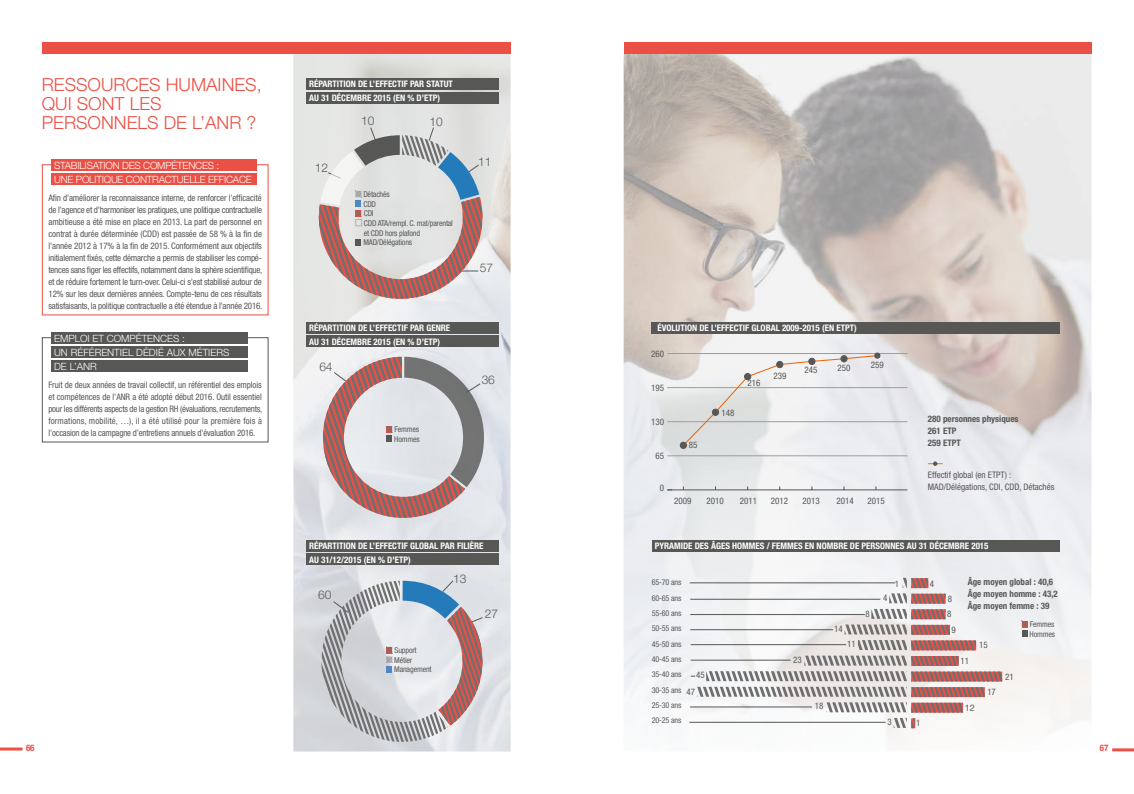
<style>
.page{position:relative;width:1134px;height:794px;background:#fff}
.page>*{position:absolute;margin:0;border:0;box-sizing:border-box;transform-origin:0 0}
.t1{font:300 18px/19px "Helvetica Neue";color:#ea5045}
.t2{font:300 12px "Helvetica Neue";letter-spacing:-.01em;color:#575756}
.t3{font:300 10px/14.5px "Helvetica Neue";letter-spacing:-.02em;color:#fff}
.t4{font:300 10px/14.3px "Helvetica Neue";color:#fff}
.t5{font:condensed 9px/12px "Helvetica Neue";color:#575756;text-align:justify}
.t6{font:700 condensed 9px "Helvetica Neue";color:#fff}
.t7{font:700 condensed 9px/12px "Helvetica Neue";color:#575756}
.t8{font:700 condensed 9px "Helvetica Neue";color:#ea5045}
.t9{font:9px "Helvetica Neue";color:#575756}
.t10{font:condensed 8px/9.6px "Helvetica Neue";letter-spacing:-.02em;color:#575756}
</style>
<div class="page">
<hr style="left:0;top:747px;width:23px;height:3px;background:#ea5045">
<hr style="left:1112px;top:748px;width:22px;height:3px;background:#ea5045">
<img style="left:293px;top:54px;width:798px;height:697px">
<svg style="left:611px;top:341px;width:480px;height:410px;fill:#eceef1"></svg>
<div style="left:42px;top:43px;width:468px;height:11px;background:#ea5045"></div>
<div style="left:624px;top:43px;width:467px;height:11px;background:#ea5045"></div>
<div style="left:42px;top:164px;width:227px;height:151px;border:1px solid #ea5045"></div>
<div style="left:51px;top:159px;width:206px;height:11px;background:#ea5045"></div>
<div style="left:51px;top:173px;width:206px;height:12px;background:#ea5045"></div>
<div style="left:51px;top:332px;width:196px;height:11px;background:#575756"></div>
<div style="left:51px;top:346px;width:196px;height:11px;background:#575756"></div>
<div style="left:51px;top:361px;width:196px;height:11px;background:#575756"></div>
<div style="left:306px;top:78px;width:192px;height:12px;background:#575756"></div>
<div style="left:306px;top:322px;width:192px;height:11px;background:#575756"></div>
<div style="left:306px;top:540px;width:192px;height:11px;background:#575756"></div>
<div style="left:306px;top:92px;width:192px;height:11px;background:#575756"></div>
<div style="left:306px;top:335px;width:192px;height:12px;background:#575756"></div>
<div style="left:306px;top:554px;width:192px;height:11px;background:#575756"></div>
<svg style="left:318px;top:127px;width:167px;height:172px;background:#ccc2c3"></svg>
<svg style="left:313px;top:357px;width:171px;height:161px;background:#c9bbbd"></svg>
<svg style="left:311px;top:580px;width:172px;height:162px;background:#c5c3c9"></svg>
<div style="left:654px;top:322px;width:406px;height:11px;background:#575756"></div>
<svg style="left:928px;top:461px;width:15px;height:5px"></svg>
<hr style="left:667px;top:489px;width:240px;height:1px;background:#575756">
<hr style="left:667px;top:455px;width:240px;height:1px;background:#9d9d9c">
<hr style="left:667px;top:421px;width:240px;height:1px;background:#9d9d9c">
<hr style="left:667px;top:387px;width:240px;height:1px;background:#9d9d9c">
<hr style="left:667px;top:353px;width:240px;height:1px;background:#9d9d9c">
<svg style="left:680px;top:354px;width:198px;height:94px"></svg>
<div style="left:841px;top:355px;width:6px;height:7px;border:1px solid #575756;border-radius:50%"></div>
<div style="left:874px;top:352px;width:6px;height:7px;background:#575756;border-radius:50%"></div>
<div style="left:652px;top:540px;width:408px;height:11px;background:#575756"></div>
<svg style="left:1022px;top:621px;width:6px;height:6px"></svg>
<div style="left:1022px;top:630px;width:6px;height:7px;background:#575756"></div>
<hr style="left:690px;top:582px;width:205px;height:1px;background:#575756">
<hr style="left:690px;top:599px;width:190px;height:1px;background:#575756">
<hr style="left:690px;top:614px;width:175px;height:1px;background:#575756">
<hr style="left:690px;top:629px;width:143px;height:1px;background:#575756">
<svg style="left:691px;top:578px;width:312px;height:150px"></svg>
<hr style="left:690px;top:706px;width:122px;height:1px;background:#575756">
<hr style="left:689px;top:722px;width:197px;height:1px;background:#575756">
<h1 class="t1" style="left:42px;top:74px;width:221px">RESSOURCES HUMAINES,<br>QUI SONT LES<br>PERSONNELS DE L’ANR ?</h1>
<p class="t3" style="left:54px;top:158px;width:199px">STABILISATION DES COMPÉTENCES :<br>UNE POLITIQUE CONTRACTUELLE EFFICACE</p>
<p class="t5" style="left:48px;top:191px;width:215px">Afin d’améliorer la reconnaissance interne, de renforcer l’efficacité de l’agence et d’harmoniser les pratiques, une politique contractuelle ambitieuse a été mise en place en 2013. La part de personnel en contrat à durée déterminée (CDD) est passée de 58 % à la fin de l'année 2012 à 17% à la fin de 2015. Conformément aux objectifs initialement fixés, cette démarche a permis de stabiliser les compé&shy;tences sans figer les effectifs, notamment dans la sphère scientifique, et de réduire fortement le turn-over. Celui-ci s’est stabilisé autour de 12% sur les deux dernières années. Compte-tenu de ces résultats satisfaisants, la politique contractuelle a été étendue à l’année 2016.</p>
<p class="t4" style="left:54px;top:331px;width:177px">EMPLOI ET COMPÉTENCES :<br>UN RÉFÉRENTIEL DÉDIÉ AUX MÉTIERS<br>DE L’ANR</p>
<p class="t5" style="left:48px;top:378px;width:215px">Fruit de deux années de travail collectif, un référentiel des emplois et compétences de l’ANR a été adopté début 2016. Outil essentiel pour les différents aspects de la gestion RH (évaluations, recrutements, formations, mobilité, …), il a été utilisé pour la première fois à l’occasion de la campagne d’entretiens annuels d’évaluation 2016.</p>
<p class="t6" style="left:309px;top:79px;width:145px">RÉPARTITION DE L’EFFECTIF PAR STATUT</p>
<p class="t6" style="left:309px;top:92px;width:133px">AU 31 DÉCEMBRE 2015 (EN % D’ETP)</p>
<h2 class="t2" style="left:315px;top:161px;width:15px">12</h2>
<h2 class="t2" style="left:361px;top:113px;width:15px">10</h2>
<h2 class="t2" style="left:430px;top:114px;width:15px">10</h2>
<p class="t10" style="left:363px;top:189px;width:91px">Détachés<br>CDD<br>CDI<br>CDD ATA/rempl. C. mat/parental et CDD hors plafond<br>MAD/Délégations</p>
<p class="t6" style="left:309px;top:322px;width:143px">RÉPARTITION DE L’EFFECTIF PAR GENRE</p>
<p class="t6" style="left:309px;top:336px;width:133px">AU 31 DÉCEMBRE 2015 (EN % D’ETP)</p>
<h2 class="t2" style="left:319px;top:359px;width:15px">64</h2>
<p class="t10" style="left:394px;top:424px;width:27px">Femmes<br>Hommes</p>
<h2 class="t2" style="left:478px;top:155px;width:15px">11</h2>
<h2 class="t2" style="left:480px;top:260px;width:15px">57</h2>
<h2 class="t2" style="left:482px;top:372px;width:15px">36</h2>
<p class="t6" style="left:309px;top:540px;width:176px">RÉPARTITION DE L’EFFECTIF GLOBAL PAR FILIÈRE</p>
<p class="t6" style="left:309px;top:554px;width:103px">AU 31/12/2015 (EN % D'ETP)</p>
<h2 class="t2" style="left:318px;top:588px;width:15px">60</h2>
<p class="t10" style="left:394px;top:645px;width:39px">Support<br>Métier<br>Management</p>
<h2 class="t2" style="left:453px;top:571px;width:15px">13</h2>
<h2 class="t2" style="left:485px;top:606px;width:15px">27</h2>
<p class="t6" style="left:657px;top:322px;width:201px">ÉVOLUTION DE L’EFFECTIF GLOBAL 2009-2015 (EN ETPT)</p>
<p class="t5" style="left:651px;top:348px;width:15px">260</p>
<p class="t5" style="left:651px;top:382px;width:15px">195</p>
<p class="t5" style="left:651px;top:416px;width:15px">130</p>
<p class="t5" style="left:656px;top:450px;width:10px">65</p>
<p class="t5" style="left:689px;top:439px;width:10px">85</p>
<p class="t5" style="left:721px;top:406px;width:14px">148</p>
<p class="t5" style="left:748px;top:377px;width:14px">216</p>
<p class="t5" style="left:773px;top:369px;width:14px">239</p>
<p class="t5" style="left:805px;top:364px;width:14px">245</p>
<p class="t5" style="left:838px;top:361px;width:14px">250</p>
<p class="t5" style="left:871px;top:358px;width:14px">259</p>
<p class="t7" style="left:928px;top:412px;width:92px">280 personnes physiques<br>261 ETP<br>259 ETPT</p>
<p class="t5" style="left:928px;top:468px;width:85px">Effectif global (en ETPT) :</p>
<p class="t5" style="left:660px;top:481px;width:6px">0</p>
<p class="t5" style="left:928px;top:480px;width:128px">MAD/Délégations, CDI, CDD, Détachés</p>
<p class="t5" style="left:674px;top:494px;width:19px">2009</p>
<p class="t5" style="left:706px;top:494px;width:19px">2010</p>
<p class="t5" style="left:740px;top:494px;width:19px">2011</p>
<p class="t5" style="left:771px;top:494px;width:19px">2012</p>
<p class="t5" style="left:802px;top:494px;width:19px">2013</p>
<p class="t5" style="left:836px;top:494px;width:19px">2014</p>
<p class="t5" style="left:867px;top:494px;width:19px">2015</p>
<p class="t6" style="left:655px;top:540px;width:335px">PYRAMIDE DES ÂGES HOMMES / FEMMES EN NOMBRE DE PERSONNES AU 31 DÉCEMBRE 2015</p>
<p class="t10" style="left:652px;top:575px;width:31px;line-height:15.3px;text-align:justify">65-70 ans 60-65 ans 55-60 ans 50-55 ans 45-50 ans 40-45 ans 35-40 ans 30-35 ans 25-30 ans 20-25 ans</p>
<p class="t5" style="left:895px;top:577px;width:6px">1</p>
<p class="t5" style="left:930px;top:577px;width:6px">4</p>
<p class="t5" style="left:883px;top:592px;width:6px">4</p>
<p class="t5" style="left:865px;top:607px;width:6px">8</p>
<p class="t5" style="left:834px;top:623px;width:10px">14</p>
<p class="t5" style="left:847px;top:638px;width:10px">11</p>
<p class="t5" style="left:793px;top:653px;width:10px">23</p>
<p class="t5" style="left:696px;top:669px;width:10px">45</p>
<p class="t5" style="left:686px;top:685px;width:10px">47</p>
<p class="t5" style="left:815px;top:700px;width:10px">18</p>
<p class="t5" style="left:887px;top:715px;width:6px">3</p>
<p class="t5" style="left:916px;top:716px;width:6px">1</p>
<p class="t5" style="left:947px;top:591px;width:10px;line-height:15.4px;text-align:center">8<br>8<br>9</p>
<p class="t7" style="left:968px;top:575px;width:92px">Âge moyen global : 40,6<br>Âge moyen homme : 43,2<br>Âge moyen femme : 39</p>
<p class="t5" style="left:979px;top:639px;width:10px">15</p>
<p class="t10" style="left:1030px;top:619px;width:27px">Femmes<br>Hommes</p>
<p class="t5" style="left:960px;top:655px;width:10px">11</p>
<p class="t9" style="left:965px;top:702px;width:12px">12</p>
<p class="t5" style="left:987px;top:685px;width:10px">17</p>
<p class="t5" style="left:1005px;top:671px;width:10px">21</p>
<p class="t8" style="left:26px;top:742px;width:10px">66</p>
<p class="t8" style="left:1100px;top:743px;width:10px">67</p>
</div>
